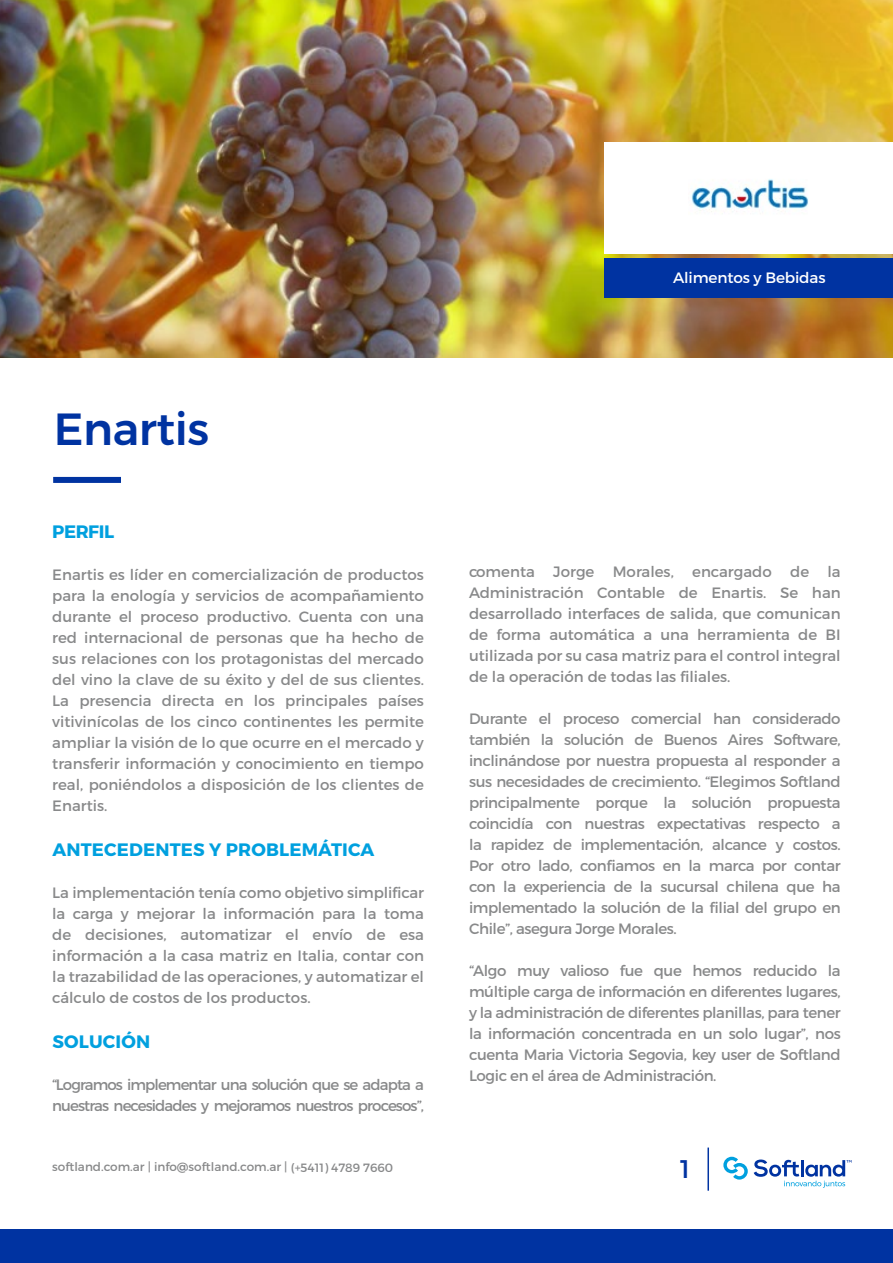
<style>
.page{position:relative;width:893px;height:1263px;background:#fff}
.page>*{position:absolute;margin:0;border:0;box-sizing:border-box;transform-origin:0 0}
.t1{font:500 45px "Montserrat";letter-spacing:-.01em;color:#0033a1}
.t2{font:25.5px "Montserrat";color:#0033a1}
.t3{font:700 18px "Montserrat";letter-spacing:.01em;color:#00a0df}
.t4{font:15px/21px "Montserrat";letter-spacing:-.025em;color:#88898a;text-align:justify}
.t5{font:15px/21px "Montserrat";letter-spacing:-.06em;color:#88898a}
.t6{font:15px "Montserrat";letter-spacing:-.01em;color:#fff}
.t7{font:12px "Montserrat";color:#88898a}
</style>
<div class="page">
<hr style="left:707px;top:1147px;width:2px;height:44px;background:#0033a1">
<img style="left:0;top:0;width:893px;height:357px">
<svg style="left:723px;top:1157px;width:25px;height:22px"></svg>
<svg style="left:754px;top:1159px;width:97px;height:29px"></svg>
<div style="left:0;top:1229px;width:893px;height:34px;background:#0033a1"></div>
<div style="left:53px;top:477px;width:68px;height:6px;background:#0033a1"></div>
<div style="left:604px;top:142px;width:289px;height:112px;background:#fff"></div>
<div style="left:604px;top:258px;width:289px;height:39px;background:#0033a1"></div>
<img style="left:691px;top:179px;width:118px;height:33px">
<p class="t6" style="left:673px;top:268px;width:154px">Alimentos y Bebidas</p>
<h1 class="t1" style="left:54px;top:393px;width:157px">Enartis</h1>
<p class="t3" style="left:52px;top:520px;width:63px">PERFIL</p>
<p class="t4" style="left:52px;top:564px;width:373px">Enartis es líder en comercialización de productos para la enología y servicios de acompañamiento durante el proceso productivo. Cuenta con una red internacional de personas que ha hecho de sus relaciones con los protagonistas del mercado del vino la clave de su éxito y del de sus clientes.<br>La presencia directa en los principales países vitivinícolas de los cinco continentes les permite ampliar la visión de lo que ocurre en el mercado y transferir información y conocimiento en tiempo real, poniéndolos a disposición de los clientes de Enartis.</p>
<p class="t3" style="left:52px;top:838px;width:324px">ANTECEDENTES Y PROBLEMÁTICA</p>
<p class="t4" style="left:52px;top:882px;width:373px">La implementación tenía como objetivo simplificar la carga y mejorar la información para la toma de decisiones, automatizar el envío de esa información a la casa matriz en Italia, contar con la trazabilidad de las operaciones, y automatizar el cálculo de costos de los productos.</p>
<p class="t3" style="left:52px;top:1030px;width:99px">SOLUCIÓN</p>
<p class="t5" style="left:52px;top:1074px;width:373px">“Logramos implementar una solución que se adapta a nuestras necesidades y mejoramos nuestros procesos”,</p>
<p class="t7" style="left:52px;top:1160px;width:342px">softland.com.ar | info@softland.com.ar | (+5411) 4789 7660</p>
<p class="t4" style="left:469px;top:561px;width:373px">comenta Jorge Morales, encargado de la Administración Contable de Enartis. Se han desarrollado interfaces de salida, que comunican de forma automática a una herramienta de BI utilizada por su casa matriz para el control integral de la operación de todas las filiales.</p>
<p class="t4" style="left:469px;top:708px;width:373px">Durante el proceso comercial han considerado también la solución de Buenos Aires Software, inclinándose por nuestra propuesta al responder a sus necesidades de crecimiento. “Elegimos Softland principalmente porque la solución propuesta coincidía con nuestras expectativas respecto a la rapidez de implementación, alcance y costos.<br>Por otro lado, confiamos en la marca por contar con la experiencia de la sucursal chilena que ha implementado la solución de la filial del grupo en Chile”, asegura Jorge Morales.</p>
<p class="t4" style="left:469px;top:960px;width:373px">“Algo muy valioso fue que hemos reducido la múltiple carga de información en diferentes lugares, y la administración de diferentes planillas, para tener la información concentrada en un solo lugar”, nos cuenta Maria Victoria Segovia, key user de Softland Logic en el área de Administración.</p>
<h2 class="t2" style="left:680px;top:1153px;width:11px">1</h2>
</div>
